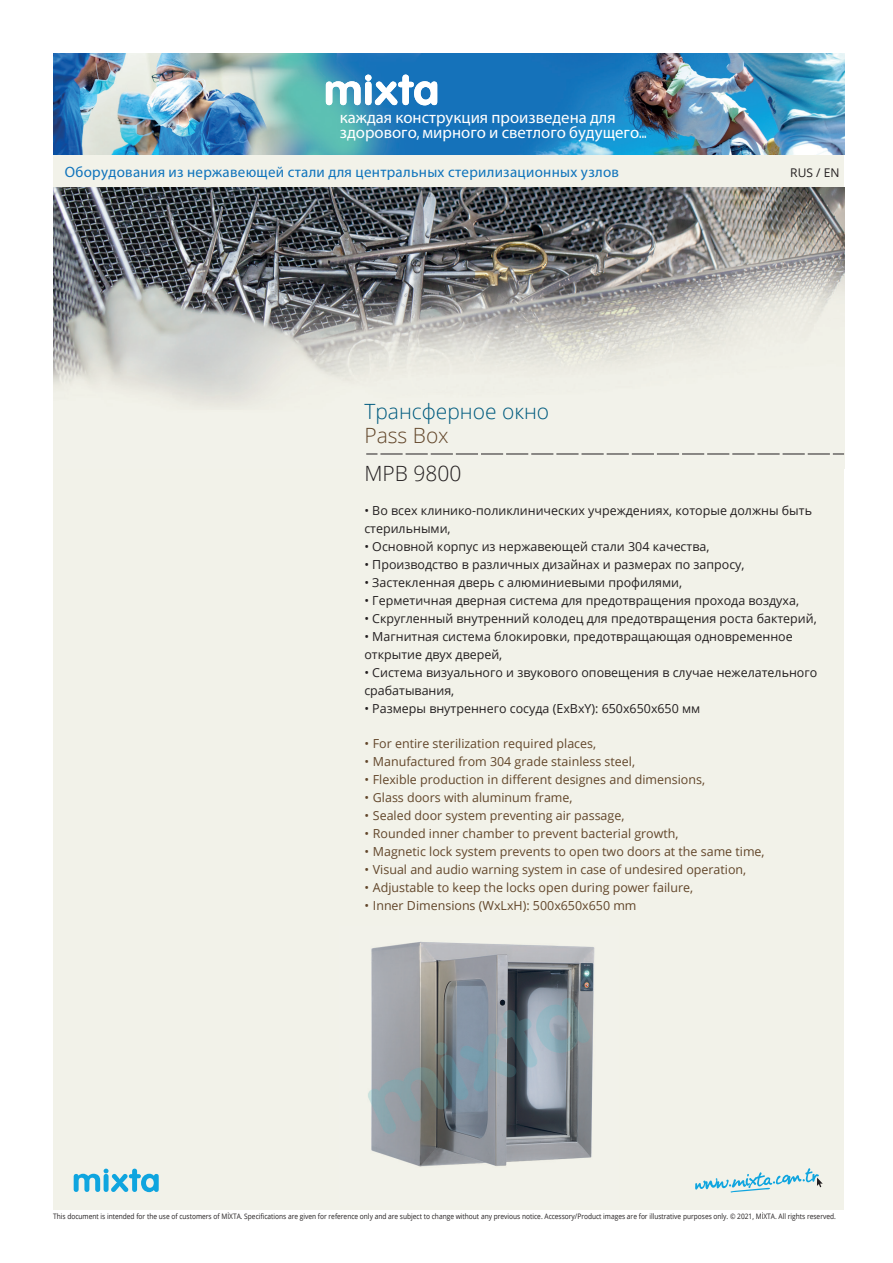
<style>
.page{position:relative;width:893px;height:1263px;background:#fff}
.page>*{position:absolute;margin:0;border:0;box-sizing:border-box;transform-origin:0 0}
.t1{font:300 21px "Open Sans";color:#005b7f}
.t2{font:300 21px "Open Sans";color:#62462a}
.t3{font:300 21px "Open Sans";color:#231f20}
.t4{font:16.65px/15px "Myriad Pro";color:#fff}
.t5{font:15px "Myriad Pro";letter-spacing:.02em;color:#1074bc}
.t6{font:12.45px/18px "Open Sans";color:#231f20}
.t7{font:12.45px "Open Sans";color:#62462a}
.t8{font:12px "Open Sans";color:#231f20}
.t9{font:7.5px "Open Sans";color:#231f20;scale:.88 1}
.s1{font-family:"Acumin Pro Cond"}
</style>
<div class="page">
<div style="left:53px;top:53px;width:791px;height:1157px;background:#f2f2e9"></div>
<img style="left:53px;top:188px;width:791px;height:266px">
<img style="left:53px;top:53px;width:791px;height:102px">
<svg style="left:326px;top:75px;width:111px;height:30px;background:#91bfdb"></svg>
<svg style="left:366px;top:454px;width:478px;height:1px"></svg>
<svg style="left:695px;top:1168px;width:128px;height:24px"></svg>
<svg style="left:74px;top:1168px;width:85px;height:24px"></svg>
<img style="left:368px;top:941px;width:227px;height:226px">
<h2 class="t4" style="left:340px;top:110px;width:308px">каждая конструкция произведена для здорового<span class="s1">,</span> мирного и светлого будущего<span class="s1">...</span></h2>
<p class="t5" style="left:65px;top:163px;width:556px">Оборудования из нержавеющей стали для центральных стерилизационных узлов</p>
<p class="t8" style="left:790px;top:164px;width:51px">RUS / EN</p>
<h1 class="t1" style="left:364px;top:397px;width:186px">Трансферное окно</h1>
<h1 class="t2" style="left:364px;top:421px;width:86px">Pass Box</h1>
<h1 class="t3" style="left:364px;top:459px;width:98px">MPB 9800</h1>
<p class="t6" style="left:364px;top:501px;width:449px">• Во всех клинико-поликлинических учреждениях, которые должны быть стерильными,</p>
<p class="t6" style="left:364px;top:537px;width:347px">• Основной корпус из нержавеющей стали 304 качества,</p>
<p class="t6" style="left:364px;top:555px;width:382px">• Производство в различных дизайнах и размерах по запросу,</p>
<p class="t6" style="left:364px;top:573px;width:319px">• Застекленная дверь с алюминиевыми профилями,</p>
<p class="t6" style="left:364px;top:591px;width:436px">• Герметичная дверная система для предотвращения прохода воздуха,</p>
<p class="t6" style="left:364px;top:609px;width:454px">• Скругленный внутренний колодец для предотвращения роста бактерий,</p>
<p class="t6" style="left:364px;top:627px;width:430px">• Магнитная система блокировки, предотвращающая одновременное открытие двух дверей,</p>
<p class="t6" style="left:364px;top:663px;width:454px">• Система визуального и звукового оповещения в случае нежелательного срабатывания,</p>
<p class="t6" style="left:364px;top:699px;width:338px">• Размеры внутреннего сосуда (ExBxY): 650x650x650 мм</p>
<p class="t7" style="left:364px;top:735px;width:233px">• For entire sterilization required places,</p>
<p class="t7" style="left:364px;top:753px;width:272px">• Manufactured from 304 grade stainless steel,</p>
<p class="t7" style="left:364px;top:771px;width:342px">• Flexible production in different designes and dimensions,</p>
<p class="t7" style="left:364px;top:789px;width:210px">• Glass doors with aluminum frame,</p>
<p class="t7" style="left:364px;top:807px;width:261px">• Sealed door system preventing air passage,</p>
<p class="t7" style="left:364px;top:825px;width:316px">• Rounded inner chamber to prevent bacterial growth,</p>
<p class="t7" style="left:364px;top:843px;width:402px">• Magnetic lock system prevents to open two doors at the same time,</p>
<p class="t7" style="left:364px;top:861px;width:383px">• Visual and audio warning system in case of undesired operation,</p>
<p class="t7" style="left:364px;top:879px;width:330px">• Adjustable to keep the locks open during power failure,</p>
<p class="t7" style="left:364px;top:897px;width:274px">• Inner Dimensions (WxLxH): 500x650x650 mm</p>
<p class="t9" style="left:53px;top:1211px;width:891px">This document is intended for the use of customers of MİXTA. Specifications are given for reference only and are subject to change without any previous notice. Accessory/Product images are for illustrative purposes only. © 2021, MİXTA. All rights reserved.</p>
</div>
